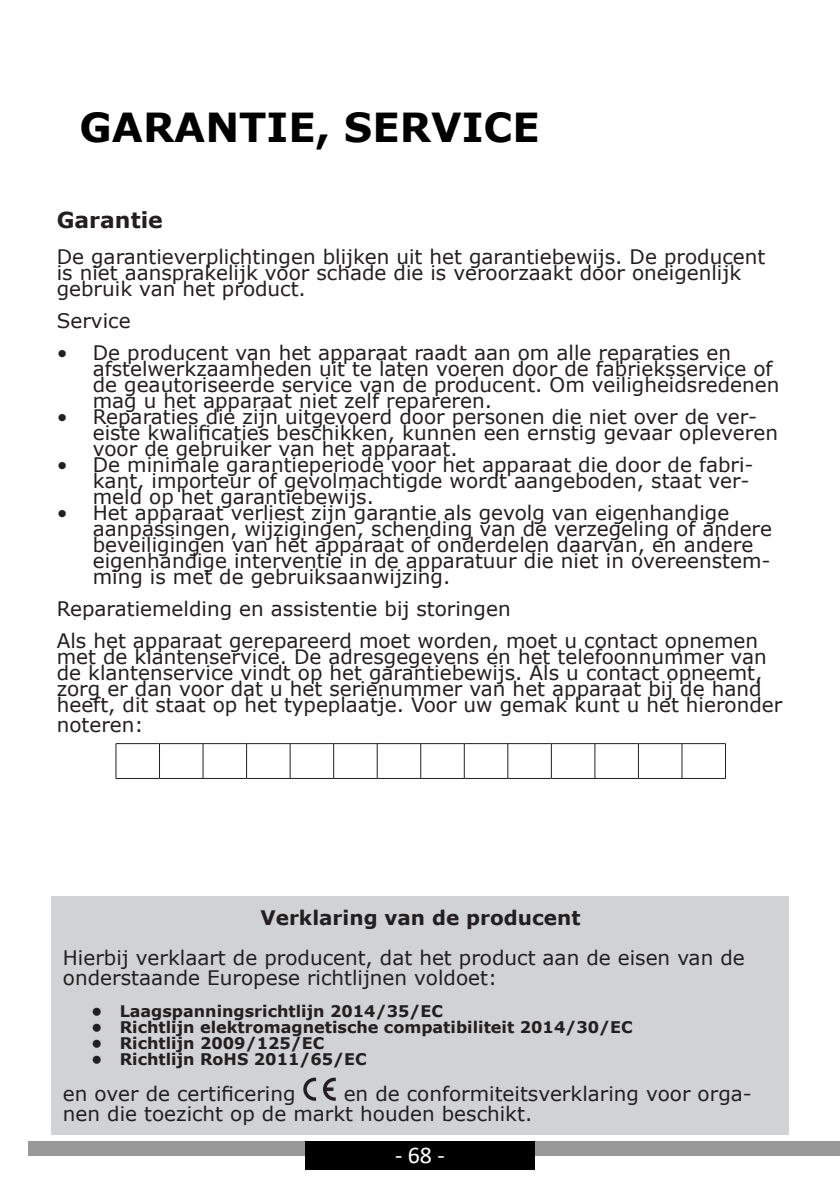
<style>
.page{position:relative;width:840px;height:1191px;background:#fff}
.page>*{position:absolute;margin:0;border:0;box-sizing:border-box;transform-origin:0 0}
.t1{font:700 40px "Verdana";color:#000}
.t2{font:24px "Calibri";color:#fff}
.t3{font:700 22px "Verdana";color:#231f20}
.t4{font:20px/16px "Verdana";color:#231f20}
.t5{font:700 20px "Verdana";color:#231f20}
.t6{font:700 16px "Verdana";color:#231f20}
</style>
<div class="page">
<div style="left:28px;top:1141px;width:811px;height:14px;background:#999"></div>
<div style="left:305px;top:1141px;width:229px;height:28px;background:#000"></div>
<hr style="left:116px;top:743px;width:43px;height:1px;background:#231f20">
<hr style="left:116px;top:744px;width:1px;height:34px;background:#231f20">
<hr style="left:159px;top:743px;width:44px;height:1px;background:#231f20">
<hr style="left:159px;top:744px;width:1px;height:34px;background:#231f20">
<hr style="left:203px;top:743px;width:43px;height:1px;background:#231f20">
<hr style="left:202px;top:744px;width:1px;height:34px;background:#231f20">
<hr style="left:246px;top:743px;width:44px;height:1px;background:#231f20">
<hr style="left:246px;top:744px;width:1px;height:34px;background:#231f20">
<hr style="left:290px;top:743px;width:43px;height:1px;background:#231f20">
<hr style="left:289px;top:744px;width:1px;height:34px;background:#231f20">
<hr style="left:333px;top:743px;width:44px;height:1px;background:#231f20">
<hr style="left:333px;top:744px;width:1px;height:34px;background:#231f20">
<hr style="left:377px;top:743px;width:43px;height:1px;background:#231f20">
<hr style="left:376px;top:744px;width:1px;height:34px;background:#231f20">
<hr style="left:420px;top:743px;width:44px;height:1px;background:#231f20">
<hr style="left:420px;top:744px;width:1px;height:34px;background:#231f20">
<hr style="left:464px;top:743px;width:43px;height:1px;background:#231f20">
<hr style="left:463px;top:744px;width:1px;height:34px;background:#231f20">
<hr style="left:507px;top:743px;width:44px;height:1px;background:#231f20">
<hr style="left:507px;top:744px;width:1px;height:34px;background:#231f20">
<hr style="left:551px;top:743px;width:43px;height:1px;background:#231f20">
<hr style="left:550px;top:744px;width:1px;height:34px;background:#231f20">
<hr style="left:594px;top:743px;width:44px;height:1px;background:#231f20">
<hr style="left:594px;top:744px;width:1px;height:34px;background:#231f20">
<hr style="left:638px;top:743px;width:43px;height:1px;background:#231f20">
<hr style="left:637px;top:744px;width:1px;height:34px;background:#231f20">
<hr style="left:681px;top:743px;width:44px;height:1px;background:#231f20">
<hr style="left:681px;top:744px;width:1px;height:34px;background:#231f20">
<hr style="left:724px;top:744px;width:1px;height:34px;background:#231f20">
<hr style="left:116px;top:778px;width:43px;height:1px;background:#231f20">
<hr style="left:159px;top:778px;width:44px;height:1px;background:#231f20">
<hr style="left:203px;top:778px;width:43px;height:1px;background:#231f20">
<hr style="left:246px;top:778px;width:44px;height:1px;background:#231f20">
<hr style="left:290px;top:778px;width:43px;height:1px;background:#231f20">
<hr style="left:333px;top:778px;width:44px;height:1px;background:#231f20">
<hr style="left:377px;top:778px;width:43px;height:1px;background:#231f20">
<hr style="left:420px;top:778px;width:44px;height:1px;background:#231f20">
<hr style="left:464px;top:778px;width:43px;height:1px;background:#231f20">
<hr style="left:507px;top:778px;width:44px;height:1px;background:#231f20">
<hr style="left:551px;top:778px;width:43px;height:1px;background:#231f20">
<hr style="left:594px;top:778px;width:44px;height:1px;background:#231f20">
<hr style="left:638px;top:778px;width:43px;height:1px;background:#231f20">
<hr style="left:681px;top:778px;width:44px;height:1px;background:#231f20">
<div style="left:52px;top:896px;width:736px;height:238px;background:#d1d2d4"></div>
<svg style="left:303px;top:1077px;width:32px;height:23px"></svg>
<h1 class="t1" style="left:79px;top:99px;width:461px">GARANTIE, SERVICE</h1>
<p class="t3" style="left:57px;top:204px;width:107px">Garantie</p>
<p class="t4" style="left:57px;top:248px;width:709px">De garantieverplichtingen blijken uit het garantiebewijs. De producent is niet aansprakelijk voor schade die is veroorzaakt door oneigenlijk gebruik van het product.</p>
<p class="t4" style="left:57px;top:312px;width:75px">Service</p>
<p class="t4" style="left:93px;top:344px;width:687px;text-indent:-36px">• De producent van het apparaat raadt aan om alle reparaties en afstelwerkzaamheden uit te laten voeren door de fabrieksservice of de geautoriseerde service van de producent. Om veiligheidsredenen mag u het apparaat niet zelf repareren.</p>
<p class="t4" style="left:93px;top:408px;width:686px;text-indent:-36px">• Reparaties die zijn uitgevoerd door personen die niet over de ver&shy;eiste kwalificaties beschikken, kunnen een ernstig gevaar opleveren voor de gebruiker van het apparaat.</p>
<p class="t4" style="left:93px;top:456px;width:662px;text-indent:-36px">• De minimale garantieperiode voor het apparaat die door de fabri&shy;kant, importeur of gevolmachtigde wordt aangeboden, staat ver&shy;meld op het garantiebewijs.</p>
<p class="t4" style="left:93px;top:504px;width:680px;text-indent:-36px">• Het apparaat verliest zijn garantie als gevolg van eigenhandige aanpassingen, wijzigingen, schending van de verzegeling of andere beveiligingen van het apparaat of onderdelen daarvan, en andere eigenhandige interventie in de apparatuur die niet in overeenstem&shy;ming is met de gebruiksaanwijzing.</p>
<p class="t4" style="left:57px;top:592px;width:702px;line-height:32px">Reparatiemelding en assistentie bij storingen<br>Als het apparaat gerepareerd moet worden, moet u contact opnemen</p>
<p class="t4" style="left:57px;top:648px;width:726px">met de klantenservice. De adresgegevens en het telefoonnummer van de klantenservice vindt op het garantiebewijs. Als u contact opneemt, zorg er dan voor dat u het serienummer van het apparaat bij de hand heeft, dit staat op het typeplaatje. Voor uw gemak kunt u het hieronder</p>
<p class="t4" style="left:57px;top:716px;width:88px">noteren:</p>
<p class="t5" style="left:260px;top:903px;width:321px">Verklaring van de producent</p>
<p class="t4" style="left:63px;top:947px;width:683px;line-height:20px">Hierbij verklaart de producent, dat het product aan de eisen van de onderstaande Europese richtlijnen voldoet:</p>
<p class="t6" style="left:91px;top:999px;width:353px">• Laagspanningsrichtlijn 2014/35/EC</p>
<p class="t6" style="left:91px;top:1015px;width:542px">• Richtlijn elektromagnetische compatibiliteit 2014/30/EC</p>
<p class="t6" style="left:91px;top:1031px;width:234px">• Richtlijn 2009/125/EC</p>
<p class="t6" style="left:91px;top:1047px;width:277px">• Richtlijn RoHS 2011/65/EC</p>
<p class="t4" style="left:63px;top:1085px;width:234px">en over de certificering</p>
<p class="t4" style="left:63px;top:1083px;width:690px;line-height:20px;text-indent:280px">en de conformiteitsverklaring voor orga&shy;nen die toezicht op de markt houden beschikt.</p>
<p class="t2" style="left:395px;top:1138px;width:51px">- 68 -</p>
</div>
